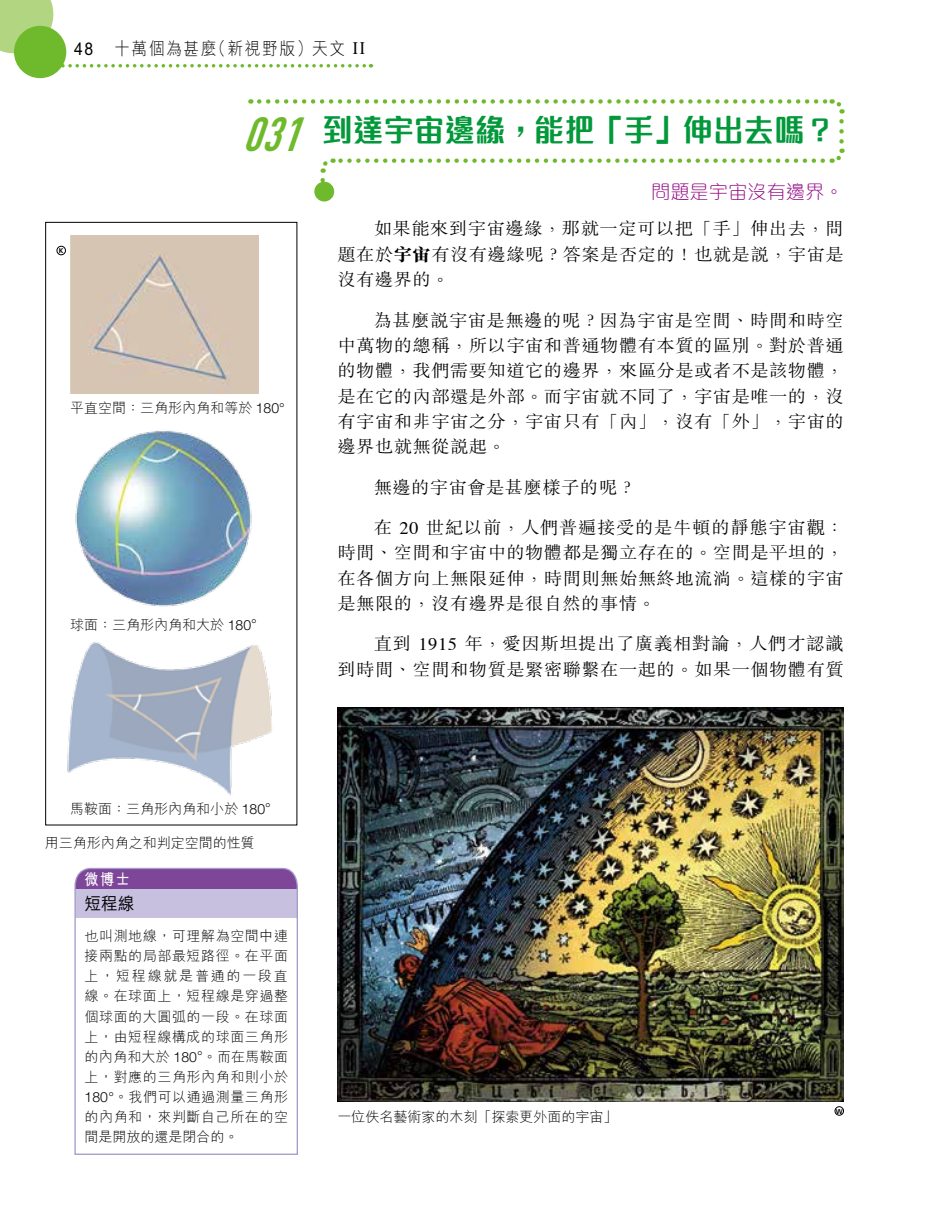
<style>
.page{position:relative;width:943px;height:1216px;background:#fff}
.page>*{position:absolute;margin:0;border:0;box-sizing:border-box;transform-origin:0 0}
.t1{font:700 31.5px "M Finance HK";letter-spacing:.02em;color:#03993b;scale:.95 1}
.t2{font:300 19.25px "M Elle HK";color:#920783}
.t3{font:300 17.5px/25.4px "M Sung HK";letter-spacing:.02em;color:#000;text-align:justify;scale:1.05 1}
.t4{font:300 17.5px "M Hei HK";letter-spacing:.1em;color:#000;scale:.9 1}
.t5{font:500 17.5px "M Hei HK";color:#000;scale:.95 1}
.t6{font:700 15.75px "M Hei HK";color:#fff;scale:.9 1}
.t7{font:300 14px/20.1px "M Hei HK";color:#000;text-align:justify}
.t8{font:700 7px "Frutiger";color:#000}
.s1{font-weight:500}
.s2{font-family:"Times";font-weight:400}
.s3{font-family:"DIN Cond";font-style:italic;font-size:47.25px;color:#6fba2c}
.s4{font-weight:800}
.s5{font-family:"Helvetica Neue"}
</style>
<div class="page">
<div style="left:0;top:0;width:53px;height:53px;background:#b2d581"></div>
<div style="left:14px;top:26px;width:52px;height:52px;background:#6fba2c;border-radius:50%"></div>
<svg style="left:61px;top:64px;width:310px;height:3px"></svg>
<div style="left:45px;top:222px;width:252px;height:603px;border:1px solid #000"></div>
<img style="left:70px;top:235px;width:189px;height:158px">
<img style="left:75px;top:430px;width:177px;height:177px">
<img style="left:67px;top:642px;width:205px;height:154px">
<div style="left:57px;top:246px;width:9px;height:9px;border:1px solid #000;border-radius:50%"></div>
<img style="left:337px;top:707px;width:506px;height:394px">
<div style="left:834px;top:1106px;width:9px;height:9px;border:1px solid #000;border-radius:50%"></div>
<svg style="left:74px;top:867px;width:224px;height:288px"></svg>
<svg style="left:259px;top:99px;width:586px;height:15px"></svg>
<svg style="left:829px;top:121px;width:16px;height:42px"></svg>
<svg style="left:320px;top:158px;width:502px;height:15px"></svg>
<div style="left:314px;top:182px;width:20px;height:19px;background:#6fba2c;border-radius:50%"></div>
<p class="t4" style="left:74px;top:40px;width:324px"><span class="s1">48</span> 十萬個為甚麼（新視野版）天文 <span class="s2">II</span></p>
<h1 class="t1" style="left:242px;top:114px;width:619px"><span class="s3">031</span> 到達宇宙邊緣，能把「手」伸出去嗎 ?</h1>
<p class="t2" style="left:651px;top:182px;width:194px">問題是宇宙沒有邊界。</p>
<p class="t3" style="left:337px;top:215px;width:484px;text-indent:36px">如果能來到宇宙邊緣，那就一定可以把「手」伸出去，問題在於<span class="s4">宇宙</span>有沒有邊緣呢？答案是否定的！也就是說，宇宙是沒有邊界的。</p>
<p class="t3" style="left:337px;top:306px;width:484px;text-indent:36px">為甚麼說宇宙是無邊的呢？因為宇宙是空間、時間和時空中萬物的總稱，所以宇宙和普通物體有本質的區別。對於普通的物體，我們需要知道它的邊界，來區分是或者不是該物體，是在它的內部還是外部。而宇宙就不同了，宇宙是唯一的，沒有宇宙和非宇宙之分，宇宙只有「內」，沒有「外」，宇宙的邊界也就無從說起。</p>
<p class="t3" style="left:374px;top:473px;width:251px">無邊的宇宙會是甚麼樣子的呢？</p>
<p class="t3" style="left:337px;top:514px;width:484px;text-indent:36px">在 <span class="s2">20</span> 世紀以前，人們普遍接受的是牛頓的靜態宇宙觀：時間、空間和宇宙中的物體都是獨立存在的。空間是平坦的，在各個方向上無限延伸，時間則無始無終地流淌。這樣的宇宙是無限的，沒有邊界是很自然的事情。</p>
<p class="t3" style="left:337px;top:630px;width:484px;text-align:right">直到 <span class="s2">1915</span> 年，愛因斯坦提出了廣義相對論，人們才認識<br>到時間、空間和物質是緊密聯繫在一起的。如果一個物體有質</p>
<p class="t8" style="left:59px;top:246px;width:6px">K</p>
<p class="t7" style="left:70px;top:398px;width:216px">平直空間：三角形內角和等於 <span class="s5">180°</span></p>
<p class="t7" style="left:70px;top:614px;width:188px">球面：三角形內角和大於 <span class="s5">180°</span></p>
<p class="t7" style="left:70px;top:798px;width:202px">馬鞍面：三角形內角和小於 <span class="s5">180°</span></p>
<p class="t7" style="left:45px;top:832px;width:211px">用三角形內角之和判定空間的性質</p>
<p class="t6" style="left:85px;top:867px;width:52px">微博士</p>
<p class="t5" style="left:85px;top:890px;width:54px">短程線</p>
<p class="t7" style="left:85px;top:925px;width:205px">也叫測地線，可理解為空間中連接兩點的局部最短路徑。在平面上，短程線就是普通的一段直線。在球面上，短程線是穿過整個球面的大圓弧的一段。在球面上，由短程線構成的球面三角形的內角和大於 <span class="s5">180°</span>。而在馬鞍面上，對應的三角形內角和則小於<span class="s5">180°</span>。我們可以通過測量三角形的內角和，來判斷自己所在的空間是開放的還是閉合的。</p>
<p class="t7" style="left:337px;top:1106px;width:282px">一位佚名藝術家的木刻「探索更外面的宇宙」</p>
<p class="t8" style="left:835px;top:1107px;width:8px">W</p>
</div>
